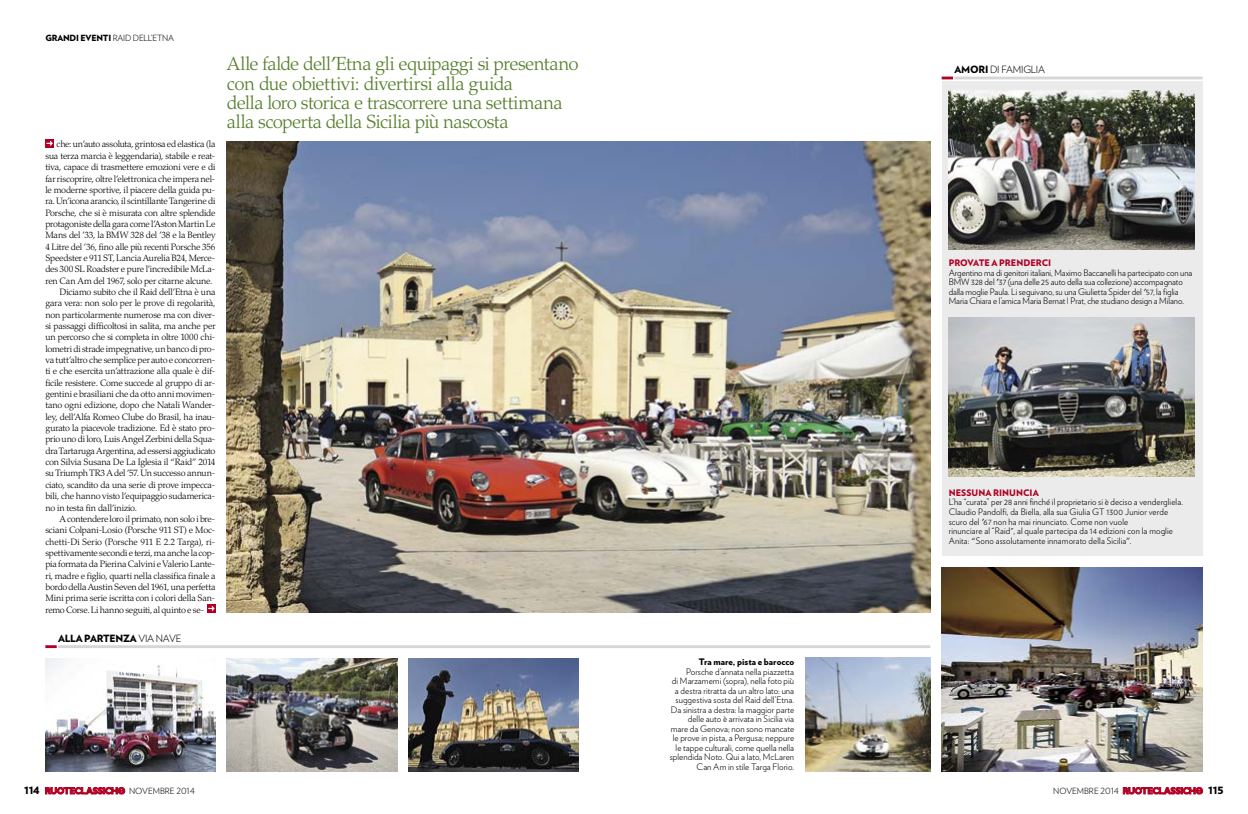
<style>
.page{position:relative;width:1248px;height:814px;background:#fff}
.page>*{position:absolute;margin:0;border:0;box-sizing:border-box;transform-origin:0 0}
.t1{font:300 19px/19.3px "Palatino LT Std";letter-spacing:-.025em;color:#557d29}
.t2{font:900 10px "Verlag";letter-spacing:-.02em;color:#000}
.t3{font:300 10px "Verlag";letter-spacing:-.02em;color:#000}
.t4{font:300 9.2px "Palatino LT Std";letter-spacing:-.025em;color:#000}
.t5{font:300 9.2px "Palatino LT Std";letter-spacing:-.005em;color:#000}
.t6{font:300 9px/9.5px "Verlag";letter-spacing:.005em;color:#000}
.t7{font:900 9px "Verlag";letter-spacing:.005em;color:#b00024}
.t8{font:900 9px "Verlag";color:#000}
.t9{font:300 8.5px "Verlag";letter-spacing:-.02em;color:#000}
.t10{font:300 8.5px "Verlag";color:#000}
.s1{font-weight:900}
.s2{font-weight:300}
.s3{font-weight:500;font-style:italic}
.s4{font-family:"Palatino LT Std";font-weight:500;font-style:italic}
.s5{font-family:"Palatino LT Std"}
</style>
<div class="page">
<div style="left:941px;top:81px;width:261px;height:475px;background:#ebebeb"></div>
<img style="left:948px;top:91px;width:246px;height:158px">
<img style="left:948px;top:317px;width:246px;height:159px">
<hr style="left:954px;top:77px;width:248px;height:2px;background:#d6d6d6">
<hr style="left:58px;top:645px;width:872px;height:3px;background:#d6d6d6">
<svg style="left:941px;top:77px;width:11px;height:2px"></svg>
<svg style="left:45px;top:645px;width:12px;height:3px"></svg>
<img style="left:227px;top:142px;width:703px;height:470px">
<img style="left:45px;top:658px;width:170px;height:113px">
<img style="left:227px;top:658px;width:170px;height:113px">
<img style="left:408px;top:658px;width:170px;height:113px">
<img style="left:805px;top:657px;width:125px;height:114px">
<img style="left:941px;top:567px;width:261px;height:204px">
<svg style="left:1122px;top:787px;width:80px;height:7px"></svg>
<svg style="left:45px;top:787px;width:80px;height:7px"></svg>
<div style="left:207px;top:604px;width:8px;height:8px;background:#b00024"></div>
<svg style="left:208px;top:606px;width:6px;height:5px"></svg>
<div style="left:45px;top:139px;width:9px;height:8px;background:#b00024"></div>
<svg style="left:46px;top:141px;width:7px;height:5px"></svg>
<p class="t9" style="left:45px;top:32px;width:130px"><span class="s1">GRANDI EVENTI</span> RAID DELL’ETNA</p>
<p class="t4" style="left:57px;top:139px;width:160px">che: un’auto assoluta, grintosa ed elastica (la</p>
<p class="t4" style="left:45px;top:150px;width:172px">sua terza marcia è leggendaria), stabile e reat-</p>
<p class="t4" style="left:45px;top:162px;width:172px">tiva, capace di trasmettere emozioni vere e di</p>
<p class="t4" style="left:45px;top:173px;width:172px">far riscoprire, oltre l’elettronica che impera nel-</p>
<p class="t4" style="left:45px;top:184px;width:172px">le moderne sportive, il piacere della guida pu-</p>
<p class="t4" style="left:45px;top:196px;width:172px">ra. Un’icona arancio, il scintillante Tangerine di</p>
<p class="t4" style="left:45px;top:207px;width:172px">Porsche, che si è misurata con altre splendide</p>
<p class="t4" style="left:45px;top:218px;width:172px">protagoniste della gara come l’Aston Martin Le</p>
<p class="t4" style="left:45px;top:230px;width:172px">Mans del ’33, la BMW 328 del ’38 e la Bentley</p>
<p class="t4" style="left:45px;top:241px;width:172px">4 Litre del ’36, fino alle più recenti Porsche 356</p>
<p class="t4" style="left:45px;top:252px;width:172px">Speedster e 911 ST, Lancia Aurelia B24, Merce-</p>
<p class="t4" style="left:45px;top:264px;width:172px">des 300 SL Roadster e pure l’incredibile McLa-</p>
<p class="t4" style="left:45px;top:275px;width:169px">ren Can Am del 1967, solo per citarne alcune.</p>
<p class="t4" style="left:60px;top:286px;width:157px">Diciamo subito che il Raid dell’Etna è una</p>
<p class="t4" style="left:45px;top:298px;width:172px">gara vera: non solo per le prove di regolarità,</p>
<p class="t4" style="left:45px;top:309px;width:172px">non particolarmente numerose ma con diver-</p>
<p class="t4" style="left:45px;top:320px;width:172px">si passaggi difficoltosi in salita, ma anche per</p>
<p class="t4" style="left:45px;top:332px;width:172px">un percorso che si completa in oltre 1000 chi-</p>
<p class="t4" style="left:45px;top:343px;width:172px">lometri di strade impegnative, un banco di pro-</p>
<p class="t4" style="left:45px;top:354px;width:172px">va tutt’altro che semplice per auto e concorren-</p>
<p class="t4" style="left:45px;top:366px;width:172px">ti e che esercita un’attrazione alla quale è dif-</p>
<p class="t4" style="left:45px;top:377px;width:172px">ficile resistere. Come succede al gruppo di ar-</p>
<p class="t4" style="left:45px;top:388px;width:172px">gentini e brasiliani che da otto anni movimen-</p>
<p class="t4" style="left:45px;top:400px;width:172px">tano ogni edizione, dopo che Natali Wander-</p>
<p class="t4" style="left:45px;top:411px;width:172px">ley, dell’Alfa Romeo Clube do Brasil, ha inau-</p>
<p class="t4" style="left:45px;top:422px;width:172px">gurato la piacevole tradizione. Ed è stato pro-</p>
<p class="t4" style="left:45px;top:434px;width:172px">prio uno di loro, Luis Angel Zerbini della Squa-</p>
<p class="t4" style="left:45px;top:445px;width:172px">dra Tartaruga Argentina, ad essersi aggiudicato</p>
<p class="t4" style="left:45px;top:456px;width:172px">con Silvia Susana De La Iglesia il “Raid” 2014</p>
<p class="t4" style="left:45px;top:468px;width:172px">su Triumph TR3 A del ’57. Un successo annun-</p>
<p class="t4" style="left:45px;top:479px;width:172px">ciato, scandito da una serie di prove impecca-</p>
<p class="t4" style="left:45px;top:490px;width:172px">bili, che hanno visto l’equipaggio sudamerica-</p>
<p class="t5" style="left:45px;top:502px;width:93px">no in testa fin dall’inizio.</p>
<p class="t4" style="left:60px;top:513px;width:157px">A contendere loro il primato, non solo i bre-</p>
<p class="t4" style="left:45px;top:524px;width:172px">sciani Colpani-Losio (Porsche 911 ST) e Moc-</p>
<p class="t4" style="left:45px;top:536px;width:172px">chetti-Di Serio (Porsche 911 E 2.2 Targa), ri-</p>
<p class="t4" style="left:45px;top:547px;width:172px">spettivamente secondi e terzi, ma anche la cop-</p>
<p class="t4" style="left:45px;top:558px;width:172px">pia formata da Pierina Calvini e Valerio Lante-</p>
<p class="t4" style="left:45px;top:570px;width:172px">ri, madre e figlio, quarti nella classifica finale a</p>
<p class="t4" style="left:45px;top:581px;width:172px">bordo della Austin Seven del 1961, una perfetta</p>
<p class="t4" style="left:45px;top:592px;width:172px">Mini prima serie iscritta con i colori della San-</p>
<p class="t4" style="left:45px;top:604px;width:160px">remo Corse. Li hanno seguiti, al quinto e se-</p>
<p class="t2" style="left:58px;top:630px;width:125px">ALLA PARTENZA <span class="s2">VIA NAVE</span></p>
<h1 class="t1" style="left:227px;top:54px;width:353px">Alle falde dell<span class="s3">’</span>Etna gli equipaggi si presentano con due obiettivi: divertirsi alla guida<br>della loro storica e trascorrere una settimana alla scoperta della Sicilia più nascosta</h1>
<p class="t8" style="left:698px;top:654px;width:97px">Tra mare, pista e barocco</p>
<p class="t6" style="left:669px;top:666px;width:126px;text-align:right">Porsche d’annata nella piazzetta<br>di Marzamemi (sopra), nella foto più a destra ritratta da un altro lato: una suggestiva sosta del Raid dell’Etna.<br>Da sinistra a destra: la maggior parte delle auto è arrivata in Sicilia via mare da Genova; non sono mancate le prove in pista, a Pergusa; neppure le tappe culturali, come quella nella splendida Noto. Qui a lato, McLaren Can Am in stile Targa Florio.</p>
<p class="t3" style="left:954px;top:62px;width:92px"><span class="s1">AMORI</span> DI FAMIGLIA</p>
<p class="t7" style="left:948px;top:255px;width:104px">PROVATE A PRENDERCI</p>
<p class="t6" style="left:948px;top:267px;width:245px">Argentino ma di genitori italiani, Maximo Baccanelli ha partecipato con una BMW 328 del <span class="s4">’</span>37 (una delle 25 auto della sua collezione) accompagnato dalla moglie Paula. Li seguivano, su una Giulietta Spider del <span class="s4">’</span>57, la figlia Maria Chiara e l’amica Maria Bernat I Prat, che studiano design a Milano.</p>
<p class="t7" style="left:948px;top:485px;width:91px">NESSUNA RINUNCIA</p>
<p class="t6" style="left:948px;top:497px;width:236px">L’ha “curata” per 28 anni finché il proprietario si è deciso a vendergliela.<br>Claudio Pandolfi, da Biella, alla sua Giulia GT 1300 Junior verde scuro del <span class="s4">’</span>67 non ha mai rinunciato. Come non vuole<br>rinunciare al “Raid", al quale partecipa da 14 edizioni con la moglie Anita: <span class="s5">“</span>Sono assolutamente innamorato della Sicilia<span class="s5">”</span>.</p>
<p class="t2" style="left:24px;top:782px;width:17px">114</p>
<p class="t10" style="left:129px;top:784px;width:67px">NOVEMBRE 2014</p>
<p class="t10" style="left:1053px;top:784px;width:67px">NOVEMBRE 2014</p>
<p class="t2" style="left:1208px;top:782px;width:17px">115</p>
</div>
